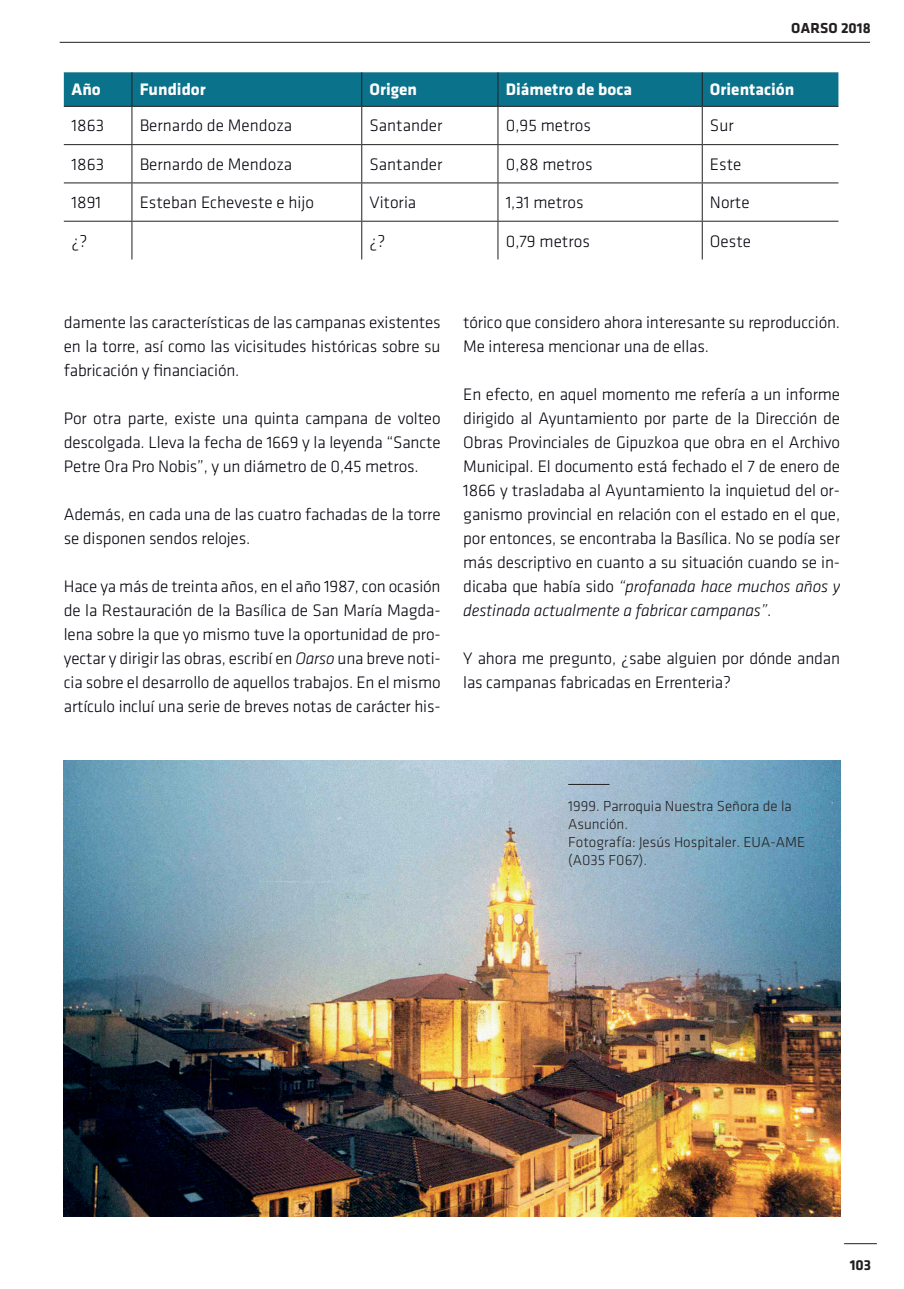
<style>
.page{position:relative;width:904px;height:1289px;background:#fff}
.page>*{position:absolute;margin:0;border:0;box-sizing:border-box;transform-origin:0 0}
.t1{font:300 17.25px/24px "Klavika";letter-spacing:-.01em;color:#00000a;text-align:justify}
.t2{font:700 17.25px "Klavika";color:#fff}
.t3{font:300 15px/18px "Klavika";color:#231f20}
.t4{font:700 15px "Klavika";color:#231f20}
.s1{font-style:italic}
</style>
<div class="page">
<div style="left:64px;top:72px;width:774px;height:34px;background:#0b728b"></div>
<hr style="left:131px;top:72px;width:1px;height:34px;background:#231f20">
<hr style="left:361px;top:72px;width:1px;height:34px;background:#231f20">
<hr style="left:497px;top:72px;width:1px;height:34px;background:#231f20">
<hr style="left:701px;top:72px;width:1px;height:34px;background:#231f20">
<hr style="left:64px;top:106px;width:68px;height:1px;background:#231f20">
<hr style="left:132px;top:106px;width:229px;height:1px;background:#231f20">
<hr style="left:131px;top:107px;width:1px;height:37px;background:#231f20">
<hr style="left:361px;top:106px;width:136px;height:1px;background:#231f20">
<hr style="left:361px;top:107px;width:1px;height:37px;background:#231f20">
<hr style="left:497px;top:106px;width:205px;height:1px;background:#231f20">
<hr style="left:497px;top:107px;width:1px;height:37px;background:#231f20">
<hr style="left:702px;top:106px;width:136px;height:1px;background:#231f20">
<hr style="left:701px;top:107px;width:1px;height:37px;background:#231f20">
<hr style="left:64px;top:144px;width:68px;height:1px;background:#231f20">
<hr style="left:132px;top:144px;width:229px;height:1px;background:#231f20">
<hr style="left:131px;top:145px;width:1px;height:37px;background:#231f20">
<hr style="left:361px;top:144px;width:136px;height:1px;background:#231f20">
<hr style="left:361px;top:145px;width:1px;height:37px;background:#231f20">
<hr style="left:497px;top:144px;width:205px;height:1px;background:#231f20">
<hr style="left:497px;top:145px;width:1px;height:37px;background:#231f20">
<hr style="left:702px;top:144px;width:136px;height:1px;background:#231f20">
<hr style="left:701px;top:145px;width:1px;height:37px;background:#231f20">
<hr style="left:64px;top:182px;width:68px;height:1px;background:#231f20">
<hr style="left:132px;top:182px;width:229px;height:1px;background:#231f20">
<hr style="left:131px;top:183px;width:1px;height:38px;background:#231f20">
<hr style="left:361px;top:182px;width:136px;height:1px;background:#231f20">
<hr style="left:361px;top:183px;width:1px;height:38px;background:#231f20">
<hr style="left:497px;top:182px;width:205px;height:1px;background:#231f20">
<hr style="left:497px;top:183px;width:1px;height:38px;background:#231f20">
<hr style="left:702px;top:182px;width:136px;height:1px;background:#231f20">
<hr style="left:701px;top:183px;width:1px;height:38px;background:#231f20">
<hr style="left:64px;top:221px;width:68px;height:1px;background:#231f20">
<hr style="left:132px;top:221px;width:229px;height:1px;background:#231f20">
<hr style="left:131px;top:221px;width:1px;height:38px;background:#231f20">
<hr style="left:361px;top:221px;width:136px;height:1px;background:#231f20">
<hr style="left:361px;top:221px;width:1px;height:38px;background:#231f20">
<hr style="left:497px;top:221px;width:205px;height:1px;background:#231f20">
<hr style="left:497px;top:221px;width:1px;height:38px;background:#231f20">
<hr style="left:702px;top:221px;width:136px;height:1px;background:#231f20">
<hr style="left:701px;top:221px;width:1px;height:38px;background:#231f20">
<img style="left:64px;top:760px;width:775px;height:456px">
<hr style="left:568px;top:784px;width:41px;height:1px;background:#231f20">
<hr style="left:843px;top:1243px;width:33px;height:1px;background:#231f20">
<hr style="left:60px;top:42px;width:809px;height:1px;background:#231f20">
<p class="t4" style="left:790px;top:20px;width:81px">OARSO 2018</p>
<p class="t2" style="left:72px;top:80px;width:31px">Año</p>
<p class="t2" style="left:140px;top:80px;width:68px">Fundidor</p>
<p class="t2" style="left:369px;top:80px;width:49px">Origen</p>
<p class="t2" style="left:505px;top:80px;width:128px">Diámetro de boca</p>
<p class="t2" style="left:709px;top:80px;width:86px">Orientación</p>
<p class="t1" style="left:72px;top:114px;width:34px">1863</p>
<p class="t1" style="left:140px;top:114px;width:154px">Bernardo de Mendoza</p>
<p class="t1" style="left:369px;top:114px;width:74px">Santander</p>
<p class="t1" style="left:505px;top:114px;width:87px">0,95 metros</p>
<p class="t1" style="left:709px;top:114px;width:25px">Sur</p>
<p class="t1" style="left:72px;top:152px;width:34px">1863</p>
<p class="t1" style="left:140px;top:152px;width:154px">Bernardo de Mendoza</p>
<p class="t1" style="left:369px;top:152px;width:74px">Santander</p>
<p class="t1" style="left:505px;top:152px;width:88px">0,88 metros</p>
<p class="t1" style="left:709px;top:152px;width:33px">Este</p>
<p class="t1" style="left:72px;top:190px;width:31px">1891</p>
<p class="t1" style="left:140px;top:190px;width:176px">Esteban Echeveste e hijo</p>
<p class="t1" style="left:369px;top:190px;width:48px">Vitoria</p>
<p class="t1" style="left:505px;top:190px;width:79px">1,31 metros</p>
<p class="t1" style="left:709px;top:190px;width:41px">Norte</p>
<p class="t1" style="left:72px;top:229px;width:17px">¿?</p>
<p class="t1" style="left:369px;top:229px;width:17px">¿?</p>
<p class="t1" style="left:505px;top:229px;width:86px">0,79 metros</p>
<p class="t1" style="left:709px;top:229px;width:43px">Oeste</p>
<p class="t1" style="left:64px;top:310px;width:378px">damente las características de las campanas existentes en la torre, así como las vicisitudes históricas sobre su fabricación y financiación.</p>
<p class="t1" style="left:64px;top:406px;width:378px">Por otra parte, existe una quinta campana de volteo descolgada. Lleva la fecha de 1669 y la leyenda “Sancte Petre Ora Pro Nobis”, y un diámetro de 0,45 metros.</p>
<p class="t1" style="left:64px;top:502px;width:378px">Además, en cada una de las cuatro fachadas de la torre se disponen sendos relojes.</p>
<p class="t1" style="left:64px;top:574px;width:378px">Hace ya más de treinta años, en el año 1987, con ocasión de la Restauración de la Basílica de San María Magda&shy;lena sobre la que yo mismo tuve la oportunidad de pro&shy;yectar y dirigir las obras, escribí en <span class="s1">Oarso</span> una breve noti&shy;cia sobre el desarrollo de aquellos trabajos. En el mismo artículo incluí una serie de breves notas de carácter his-</p>
<p class="t1" style="left:463px;top:310px;width:378px">tórico que considero ahora interesante su reproducción.<br>Me interesa mencionar una de ellas.</p>
<p class="t1" style="left:463px;top:382px;width:378px">En efecto, en aquel momento me refería a un informe dirigido al Ayuntamiento por parte de la Dirección de Obras Provinciales de Gipuzkoa que obra en el Archivo Municipal. El documento está fechado el 7 de enero de 1866 y trasladaba al Ayuntamiento la inquietud del or&shy;ganismo provincial en relación con el estado en el que, por entonces, se encontraba la Basílica. No se podía ser más descriptivo en cuanto a su situación cuando se in&shy;dicaba que había sido <span class="s1">“profanada hace muchos años y destinada actualmente a fabricar campanas”</span>.</p>
<p class="t1" style="left:463px;top:646px;width:378px">Y ahora me pregunto, ¿sabe alguien por dónde andan las campanas fabricadas en Errenteria?</p>
<p class="t3" style="left:568px;top:797px;width:225px">1999. Parroquia Nuestra Señora de la<br>Asunción.</p>
<p class="t3" style="left:568px;top:833px;width:238px">Fotografía: Jesús Hospitaler. EUA-AME (A035 F067).</p>
<p class="t4" style="left:849px;top:1256px;width:23px">103</p>
</div>
